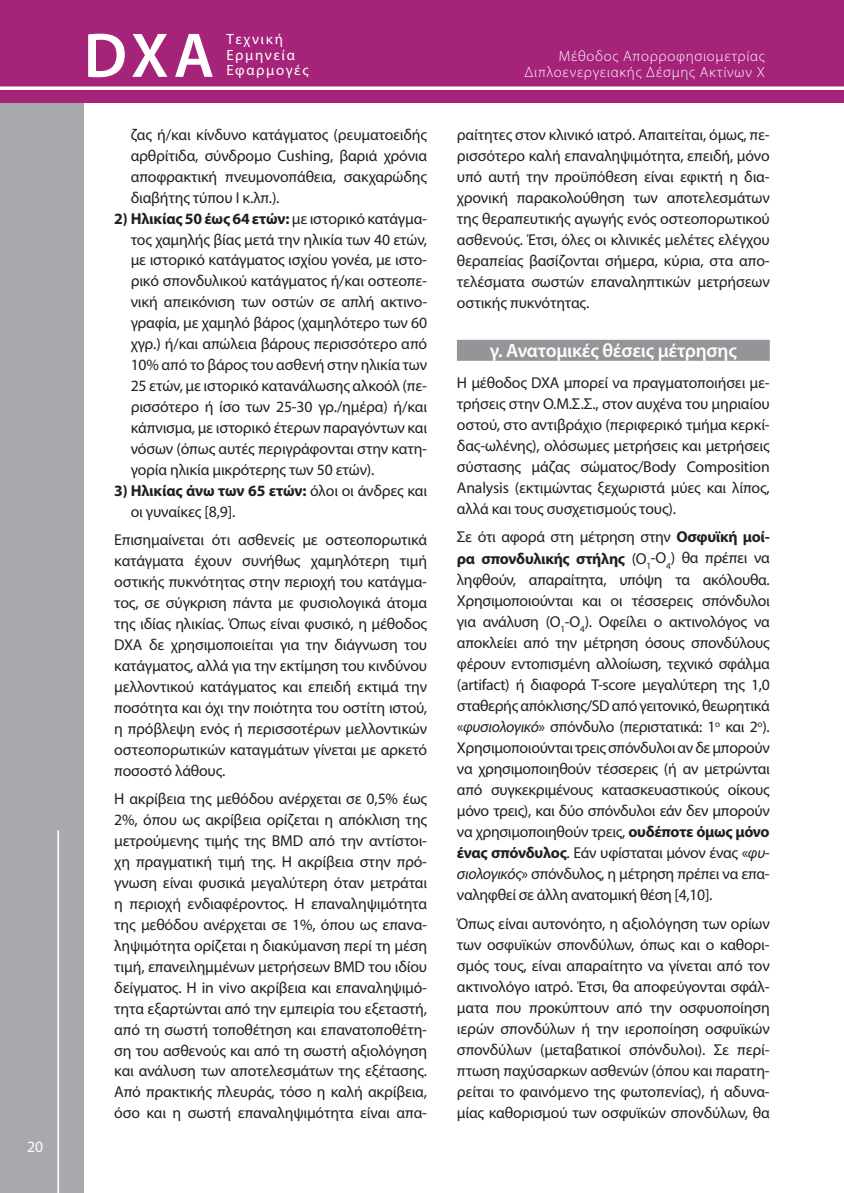
<style>
.page{position:relative;width:844px;height:1193px;background:#fff}
.page>*{position:absolute;margin:0;border:0;box-sizing:border-box;transform-origin:0 0}
.t1{font:600 63.52px "Myriad Pro";color:#fff}
.t2{font:600 19.25px "Myriad Pro";letter-spacing:-.01em;color:#fff}
.t3{font:15.75px/21px "Myriad Pro";letter-spacing:-.01em;color:#231f20;text-align:justify}
.t4{font:15.75px "Myriad Pro";color:#fff}
.t5{font:300 14.88px/15.8px "Myriad Pro";letter-spacing:.05em;color:#fff;text-align:right}
.t6{font:14.88px/15.8px "Myriad Pro";letter-spacing:.11em;color:#fff}
.s1{font-weight:700}
.s2{font-style:italic}
</style>
<div class="page">
<div style="left:0;top:0;width:84px;height:1192px;background:#a8a9ad"></div>
<div style="left:0;top:0;width:843px;height:103px;background:#a5247a"></div>
<hr style="left:57px;top:830px;width:2px;height:362px;background:#fff">
<svg style="left:0;top:86px;width:843px;height:4px;background:#f3e4ee"></svg>
<div style="left:456px;top:340px;width:313px;height:21px;background:#939598"></div>
<p class="t4" style="left:27px;top:1136px;width:18px">20</p>
<h1 class="t1" style="left:84px;top:15px;width:132px">DXA</h1>
<p class="t6" style="left:226px;top:31px;width:84px">Tεχνική<br>Ερμηνεία<br>Εφαρμογές</p>
<p class="t3" style="left:131px;top:124px;width:298px">ζας ή/και κίνδυνο κατάγματος (ρευματοειδής αρθρίτιδα, σύνδρομο Cushing, βαριά χρόνια αποφρακτική πνευμονοπάθεια, σακχαρώδης διαβήτης τύπου Ι κ.λπ.).</p>
<p class="t3" style="left:131px;top:207px;width:298px;text-indent:-16px"><span class="s1">2) Ηλικίας 50 έως 64 ετών:</span> με ιστορικό κατάγμα&shy;τος χαμηλής βίας μετά την ηλικία των 40 ετών, με ιστορικό κατάγματος ισχίου γονέα, με ιστο&shy;ρικό σπονδυλικού κατάγματος ή/και οστεοπε&shy;νική απεικόνιση των οστών σε απλή ακτινο&shy;γραφία, με χαμηλό βάρος (χαμηλότερο των 60 χγρ.) ή/και απώλεια βάρους περισσότερο από 10% από το βάρος του ασθενή στην ηλικία των 25 ετών, με ιστορικό κατανάλωσης αλκοόλ (πε&shy;ρισσότερο ή ίσο των 25-30 γρ./ημέρα) ή/και κάπνισμα, με ιστορικό έτερων παραγόντων και νόσων (όπως αυτές περιγράφονται στην κατη&shy;γορία ηλικία μικρότερης των 50 ετών).</p>
<p class="t3" style="left:131px;top:479px;width:298px;text-indent:-16px"><span class="s1">3) Ηλικίας άνω των 65 ετών:</span> όλοι οι άνδρες και οι γυναίκες [8,9].</p>
<p class="t3" style="left:114px;top:529px;width:314px">Επισημαίνεται ότι ασθενείς με οστεοπορωτικά κατάγματα έχουν συνήθως χαμηλότερη τιμή οστικής πυκνότητας στην περιοχή του κατάγμα&shy;τος, σε σύγκριση πάντα με φυσιολογικά άτομα της ιδίας ηλικίας. Όπως είναι φυσικό, η μέθοδος DXA δε χρησιμοποιείται για την διάγνωση του κατάγματος, αλλά για την εκτίμηση του κινδύνου μελλοντικού κατάγματος και επειδή εκτιμά την ποσότητα και όχι την ποιότητα του οστίτη ιστού, η πρόβλεψη ενός ή περισσοτέρων μελλοντικών οστεοπορωτικών καταγμάτων γίνεται με αρκετό ποσοστό λάθους.</p>
<p class="t3" style="left:114px;top:787px;width:314px">Η ακρίβεια της μεθόδου ανέρχεται σε 0,5% έως 2%, όπου ως ακρίβεια ορίζεται η απόκλιση της μετρούμενης τιμής της BMD από την αντίστοι&shy;χη πραγματική τιμή της. Η ακρίβεια στην πρό&shy;γνωση είναι φυσικά μεγαλύτερη όταν μετράται η περιοχή ενδιαφέροντος. Η επαναληψιμότητα της μεθόδου ανέρχεται σε 1%, όπου ως επανα&shy;ληψιμότητα ορίζεται η διακύμανση περί τη μέση τιμή, επανειλημμένων μετρήσεων BMD του ιδίου δείγματος. Η in vivo ακρίβεια και επαναληψιμό&shy;τητα εξαρτώνται από την εμπειρία του εξεταστή, από τη σωστή τοποθέτηση και επανατοποθέτη&shy;ση του ασθενούς και από τη σωστή αξιολόγηση και ανάλυση των αποτελεσμάτων της εξέτασης.<br>Από πρακτικής πλευράς, τόσο η καλή ακρίβεια, όσο και η σωστή επαναληψιμότητα είναι απα-</p>
<p class="t5" style="left:524px;top:48px;width:242px">Μέθοδος Απορροφησιομετρίας<br>Διπλοενεργειακής Δέσμης Ακτίνων Χ</p>
<p class="t3" style="left:456px;top:124px;width:314px">ραίτητες στον κλινικό ιατρό. Απαιτείται, όμως, πε&shy;ρισσότερο καλή επαναληψιμότητα, επειδή, μόνο υπό αυτή την προϋπόθεση είναι εφικτή η δια&shy;χρονική παρακολούθηση των αποτελεσμάτων της θεραπευτικής αγωγής ενός οστεοπορωτικού ασθενούς. Έτσι, όλες οι κλινικές μελέτες ελέγχου θεραπείας βασίζονται σήμερα, κύρια, στα απο&shy;τελέσματα σωστών επαναληπτικών μετρήσεων οστικής πυκνότητας.</p>
<p class="t2" style="left:489px;top:338px;width:248px">γ. Ανατομικές θέσεις μέτρησης</p>
<p class="t3" style="left:456px;top:371px;width:314px">Η μέθοδος DXA μπορεί να πραγματοποιήσει με&shy;τρήσεις στην Ο.Μ.Σ.Σ., στον αυχένα του μηριαίου οστού, στο αντιβράχιο (περιφερικό τμήμα κερκί&shy;δας-ωλένης), ολόσωμες μετρήσεις και μετρήσεις σύστασης μάζας σώματος/Body Composition Analysis (εκτιμώντας ξεχωριστά μύες και λίπος, αλλά και τους συσχετισμούς τους).</p>
<p class="t3" style="left:456px;top:526px;width:314px">Σε ότι αφορά στη μέτρηση στην <span class="s1">Οσφυϊκή μοί&shy;ρα σπονδυλικής στήλης</span> (Ο<sub>1</sub>-Ο<sub>4</sub>) θα πρέπει να ληφθούν, απαραίτητα, υπόψη τα ακόλουθα.<br>Χρησιμοποιούνται και οι τέσσερεις σπόνδυλοι για ανάλυση (Ο<sub>1</sub>-Ο<sub>4</sub>). Οφείλει ο ακτινολόγος να αποκλείει από την μέτρηση όσους σπονδύλους φέρουν εντοπισμένη αλλοίωση, τεχνικό σφάλμα (artifact) ή διαφορά T-score μεγαλύτερη της 1,0 σταθερής απόκλισης/SD από γειτονικό, θεωρητικά «<span class="s2">φυσιολογικό</span>» σπόνδυλο (περιστατικά: 1<sup>ο</sup> και 2<sup>ο</sup>).<br>Χρησιμοποιούνται τρεις σπόνδυλοι αν δε μπορούν να χρησιμοποιηθούν τέσσερεις (ή αν μετρώνται από συγκεκριμένους κατασκευαστικούς οίκους μόνο τρεις), και δύο σπόνδυλοι εάν δεν μπορούν να χρησιμοποιηθούν τρεις, <span class="s1">ουδέποτε όμως μόνο ένας σπόνδυλος</span>. Εάν υφίσταται μόνον ένας «<span class="s2">φυ&shy;σιολογικός</span>» σπόνδυλος, η μέτρηση πρέπει να επα&shy;ναληφθεί σε άλλη ανατομική θέση [4,10].</p>
<p class="t3" style="left:456px;top:912px;width:314px">Όπως είναι αυτονόητο, η αξιολόγηση των ορίων των οσφυϊκών σπονδύλων, όπως και ο καθορι&shy;σμός τους, είναι απαραίτητο να γίνεται από τον ακτινολόγο ιατρό. Έτσι, θα αποφεύγονται σφάλ&shy;ματα που προκύπτουν από την οσφυοποίηση ιερών σπονδύλων ή την ιεροποίηση οσφυϊκών σπονδύλων (μεταβατικοί σπόνδυλοι). Σε περί&shy;πτωση παχύσαρκων ασθενών (όπου και παρατη&shy;ρείται το φαινόμενο της φωτοπενίας), ή αδυνα&shy;μίας καθορισμού των οσφυϊκών σπονδύλων, θα</p>
</div>
